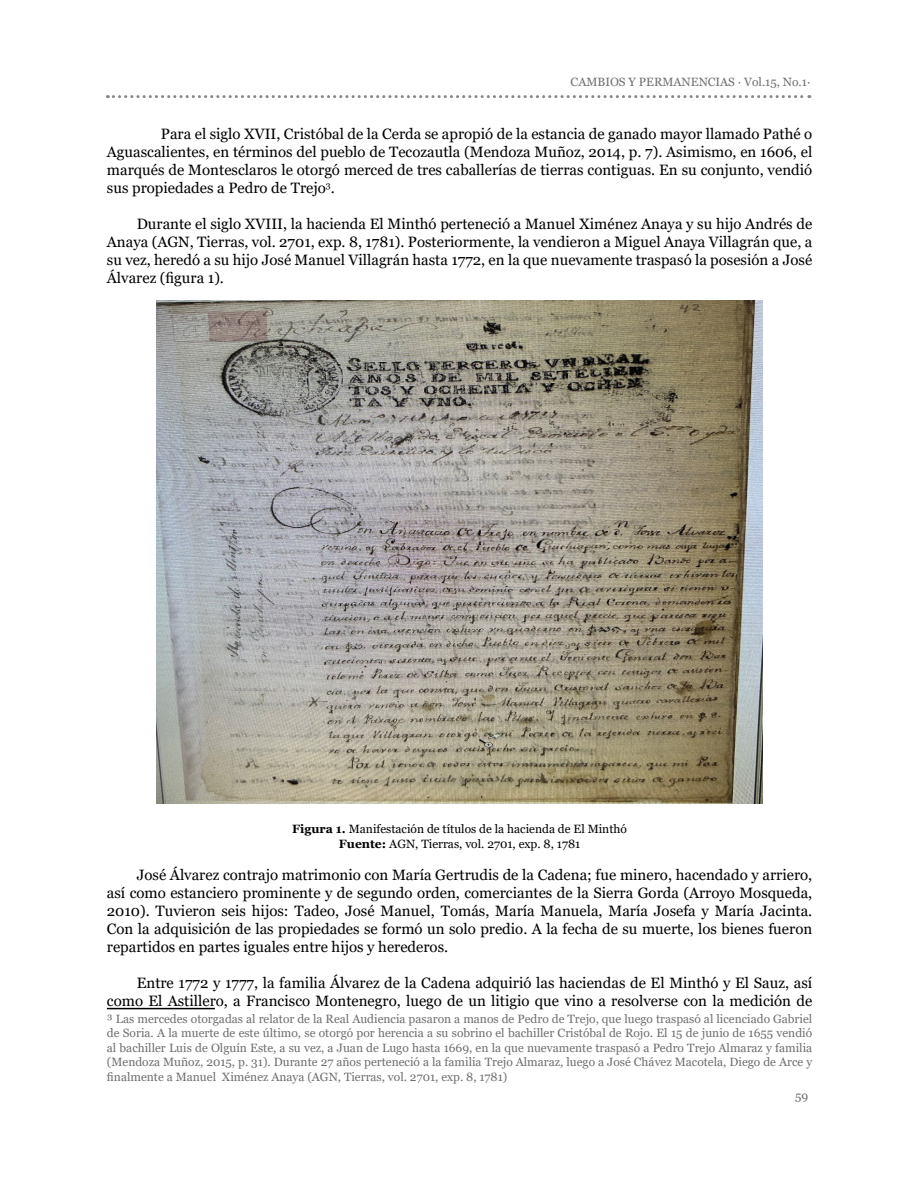
<style>
.page{position:relative;width:918px;height:1187px;background:#fff}
.page>*{position:absolute;margin:0;border:0;box-sizing:border-box;transform-origin:0 0}
.t1{font:15px/18px "Georgia";color:#000;text-align:justify}
.t2{font:12px/14.4px "Georgia";color:#706f6f;text-align:justify}
.t3{font:12px/14.4px "Georgia";color:#000;text-align:center}
.s1{font-weight:700}
</style>
<div class="page">
<svg style="left:107px;top:95px;width:703px;height:3px"></svg>
<img style="left:157px;top:300px;width:605px;height:503px">
<hr style="left:107px;top:1007px;width:108px;height:2px;background:#000">
<p class="t2" style="left:571px;top:75px;width:241px">CAMBIOS Y PERMANENCIAS ∙ Vol.15, No.1∙</p>
<p class="t1" style="left:107px;top:125px;width:707px;text-indent:54px">Para el siglo XVII, Cristóbal de la Cerda se apropió de la estancia de ganado mayor llamado Pathé o Aguascalientes, en términos del pueblo de Tecozautla (Mendoza Muñoz, 2014, p. 7). Asimismo, en 1606, el marqués de Montesclaros le otorgó merced de tres caballerías de tierras contiguas. En su conjunto, vendió sus propiedades a Pedro de Trejo<sup>3</sup>.</p>
<p class="t1" style="left:107px;top:215px;width:707px;text-indent:30px">Durante el siglo XVIII, la hacienda El Minthó perteneció a Manuel Ximénez Anaya y su hijo Andrés de Anaya (AGN, Tierras, vol. 2701, exp. 8, 1781). Posteriormente, la vendieron a Miguel Anaya Villagrán que, a su vez, heredó a su hijo José Manuel Villagrán hasta 1772, en la que nuevamente traspasó la posesión a José Álvarez (figura 1).</p>
<p class="t3" style="left:292px;top:822px;width:336px"><span class="s1">Figura 1.</span> Manifestación de títulos de la hacienda de El Minthó<br><span class="s1">Fuente:</span> AGN, Tierras, vol. 2701, exp. 8, 1781</p>
<p class="t1" style="left:107px;top:866px;width:707px;text-indent:30px">José Álvarez contrajo matrimonio con María Gertrudis de la Cadena; fue minero, hacendado y arriero, así como estanciero prominente y de segundo orden, comerciantes de la Sierra Gorda (Arroyo Mosqueda, 2010). Tuvieron seis hijos: Tadeo, José Manuel, Tomás, María Manuela, María Josefa y María Jacinta.<br>Con la adquisición de las propiedades se formó un solo predio. A la fecha de su muerte, los bienes fueron repartidos en partes iguales entre hijos y herederos.</p>
<p class="t1" style="left:107px;top:974px;width:707px;text-align:right">Entre 1772 y 1777, la familia Álvarez de la Cadena adquirió las haciendas de El Minthó y El Sauz, así como El Astillero, a Francisco Montenegro, luego de un litigio que vino a resolverse con la medición de</p>
<p class="t2" style="left:107px;top:1011px;width:707px">³ Las mercedes otorgadas al relator de la Real Audiencia pasaron a manos de Pedro de Trejo, que luego traspasó al licenciado Gabriel de Soria. A la muerte de este último, se otorgó por herencia a su sobrino el bachiller Cristóbal de Rojo. El 15 de junio de 1655 vendió al bachiller Luis de Olguín Este, a su vez, a Juan de Lugo hasta 1669, en la que nuevamente traspasó a Pedro Trejo Almaraz y familia (Mendoza Muñoz, 2015, p. 31). Durante 27 años perteneció a la familia Trejo Almaraz, luego a José Chávez Macotela, Diego de Arce y finalmente a Manuel Ximénez Anaya (AGN, Tierras, vol. 2701, exp. 8, 1781)</p>
<p class="t2" style="left:795px;top:1089px;width:15px">59</p>
</div>
